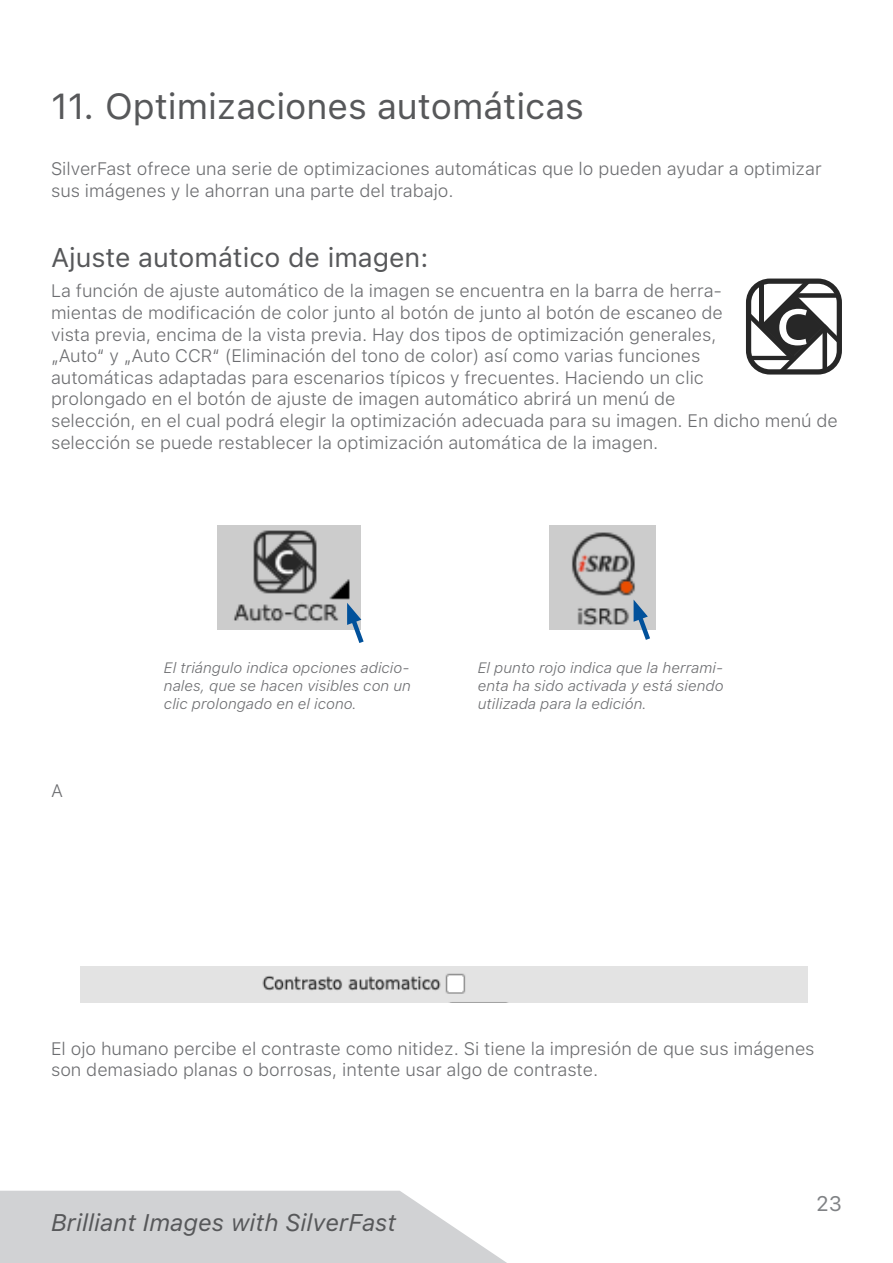
<style>
.page{position:relative;width:893px;height:1263px;background:#fff}
.page>*{position:absolute;margin:0;border:0;box-sizing:border-box;transform-origin:0 0}
.Überschrift{font:36px "SF Pro Text";color:#57585a}
.Überschrift_Box{font:27px "SF Pro Text";color:#57585a}
.t1{font:italic 24px "SF Pro Text";color:#57585a}
.t2{font:21px "SF Pro Text";color:#808285}
.Text{font:300 18px/21.6px "SF Pro Text";color:#6c6d70}
.Bildunterschrift{font:italic 300 15px/18px "SF Pro Text";color:#6c6d70;text-align:justify}
</style>
<div class="page">
<svg style="left:746px;top:279px;width:96px;height:96px"></svg>
<img style="left:217px;top:525px;width:143px;height:104px">
<img style="left:550px;top:525px;width:106px;height:104px">
<svg style="left:346px;top:603px;width:18px;height:40px"></svg>
<svg style="left:632px;top:599px;width:22px;height:41px"></svg>
<img style="left:81px;top:966px;width:727px;height:36px">
<svg style="left:0;top:1191px;width:507px;height:72px"></svg>
<p class="Überschrift" style="left:51px;top:86px;width:535px">11. Optimizaciones automáticas</p>
<p class="Text" style="left:51px;top:158px;width:772px">SilverFast ofrece una serie de optimizaciones automáticas que lo pueden ayudar a optimizar sus imágenes y le ahorran una parte del trabajo.</p>
<p class="Überschrift_Box" style="left:51px;top:242px;width:379px">Ajuste automático de imagen:</p>
<p class="Text" style="left:51px;top:280px;width:788px">La función de ajuste automático de la imagen se encuentra en la barra de herra-<br>mientas de modificación de color junto al botón de junto al botón de escaneo de<br>vista previa, encima de la vista previa. Hay dos tipos de optimización generales,<br>„Auto“ y „Auto CCR“ (Eliminación del tono de color) así como varias funciones<br>automáticas adaptadas para escenarios típicos y frecuentes. Haciendo un clic<br>prolongado en el botón de ajuste de imagen automático abrirá un menú de<br>selección, en el cual podrá elegir la optimización adecuada para su imagen. En dicho menú de selección se puede restablecer la optimización automática de la imagen.</p>
<p class="Text" style="left:51px;top:780px;width:13px">A</p>
<p class="Bildunterschrift" style="left:164px;top:658px;width:249px">El triángulo indica opciones adicio&shy;nales, que se hacen visibles con un clic prolongado en el icono.</p>
<p class="Bildunterschrift" style="left:478px;top:658px;width:247px">El punto rojo indica que la herrami&shy;enta ha sido activada y está siendo utilizada para la edición.</p>
<p class="Text" style="left:51px;top:1038px;width:765px">El ojo humano percibe el contraste como nitidez. Si tiene la impresión de que sus imágenes son demasiado planas o borrosas, intente usar algo de contraste.</p>
<h3 class="t1" style="left:51px;top:1208px;width:347px">Brilliant Images with SilverFast</h3>
<p class="t2" style="left:816px;top:1191px;width:27px">23</p>
</div>
